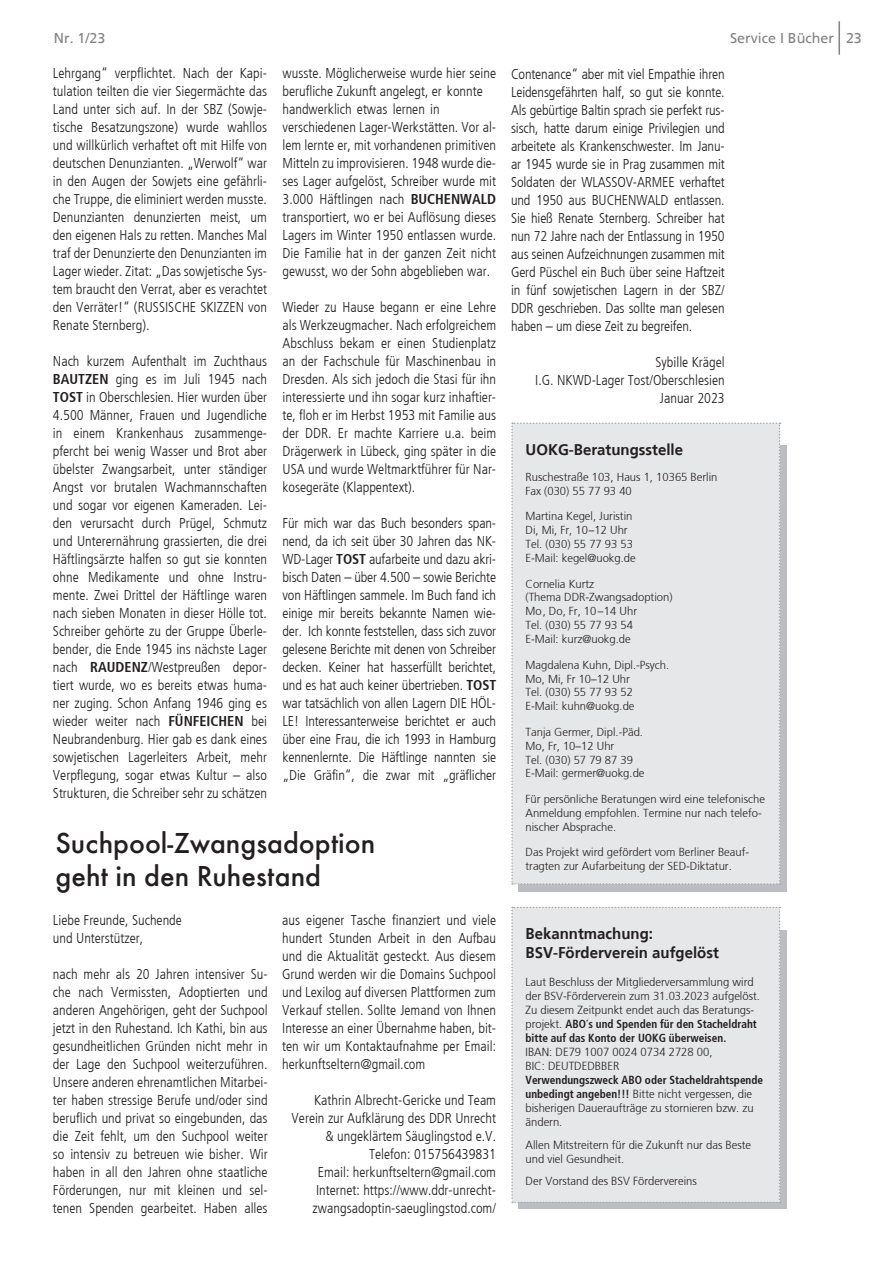
<style>
.page{position:relative;width:893px;height:1263px;background:#fff}
.page>*{position:absolute;margin:0;border:0;box-sizing:border-box;transform-origin:0 0}
.t1{font:500 30px/33px "Futura T";color:#231f20}
.t2{font:700 15.6px/18.8px "Frutiger";color:#231f20;scale:.96 1}
.t3{font:700 15.45px "Frutiger";color:#231f20}
.t4{font:300 condensed 14.25px/18px "Frutiger";color:#231f20;text-align:justify}
.t5{font:14.25px "Frutiger";color:#808285}
.t6{font:300 11.7px/14.1px "Frutiger";color:#231f20;scale:.96 1}
.t7{font:300 11.55px/14px "Frutiger";color:#231f20}
.s1{font-weight:700}
.s2{font-weight:700;font-stretch:condensed}
</style>
<div class="page">
<hr style="left:838px;top:21px;width:2px;height:34px;background:#808285">
<div style="left:519px;top:931px;width:268px;height:278px;background:#bbbdc0"></div>
<div style="left:511px;top:907px;width:269px;height:296px;background:#e6e7e8"></div>
<div style="left:518px;top:445px;width:269px;height:446px;background:#bbbdc0"></div>
<div style="left:511px;top:422px;width:269px;height:463px;background:#e6e7e8"></div>
<p class="t5" style="left:54px;top:30px;width:53px">Nr. 1/23</p>
<p class="t5" style="left:730px;top:30px;width:133px">Service I Bücher 23</p>
<p class="t4" style="left:53px;top:65px;width:216px">Lehrgang“ verpflichtet. Nach der Kapi&shy;tulation teilten die vier Siegermächte das Land unter sich auf. In der SBZ (Sowje&shy;tische Besatzungszone) wurde wahllos und willkürlich verhaftet oft mit Hilfe von deutschen Denunzianten. „Werwolf“ war in den Augen der Sowjets eine gefährli&shy;che Truppe, die eliminiert werden musste.<br>Denunzianten denunzierten meist, um den eigenen Hals zu retten. Manches Mal traf der Denunzierte den Denunzianten im Lager wieder. Zitat: „Das sowjetische Sys&shy;tem braucht den Verrat, aber es verachtet den Verräter!“ (RUSSISCHE SKIZZEN von Renate Sternberg).</p>
<p class="t4" style="left:53px;top:353px;width:216px">Nach kurzem Aufenthalt im Zuchthaus <span class="s1">BAUTZEN</span> ging es im Juli 1945 nach <span class="s1">TOST</span> in Oberschlesien. Hier wurden über 4.500 Männer, Frauen und Jugendliche in einem Krankenhaus zusammenge&shy;pfercht bei wenig Wasser und Brot aber übelster Zwangsarbeit, unter ständiger Angst vor brutalen Wachmannschaften und sogar vor eigenen Kameraden. Lei&shy;den verursacht durch Prügel, Schmutz und Unterernährung grassierten, die drei Häftlingsärzte halfen so gut sie konnten ohne Medikamente und ohne Instru&shy;mente. Zwei Drittel der Häftlinge waren nach sieben Monaten in dieser Hölle tot.<br>Schreiber gehörte zu der Gruppe Überle&shy;bender, die Ende 1945 ins nächste Lager nach <span class="s1">RAUDENZ</span>/Westpreußen depor&shy;tiert wurde, wo es bereits etwas huma&shy;ner zuging. Schon Anfang 1946 ging es wieder weiter nach <span class="s1">FÜNFEICHEN</span> bei Neubrandenburg. Hier gab es dank eines sowjetischen Lagerleiters Arbeit, mehr Verpflegung, sogar etwas Kultur – also Strukturen, die Schreiber sehr zu schätzen</p>
<p class="t4" style="left:283px;top:64px;width:215px;text-align:left">wusste. Möglicherweise wurde hier seine berufliche Zukunft angelegt, er konnte handwerklich etwas lernen in verschiedenen Lager-Werkstätten. Vor al&shy;lem lernte er, mit vorhandenen primitiven Mitteln zu improvisieren. 1948 wurde die&shy;ses Lager aufgelöst, Schreiber wurde mit 3.000 Häftlingen nach <span class="s1">BUCHENWALD </span>transportiert, wo er bei Auflösung dieses Lagers im Winter 1950 entlassen wurde.<br>Die Familie hat in der ganzen Zeit nicht gewusst, wo der Sohn abgeblieben war.</p>
<p class="t4" style="left:283px;top:298px;width:215px">Wieder zu Hause begann er eine Lehre als Werkzeugmacher. Nach erfolgreichem Abschluss bekam er einen Studienplatz an der Fachschule für Maschinenbau in Dresden. Als sich jedoch die Stasi für ihn interessierte und ihn sogar kurz inhaftier&shy;te, floh er im Herbst 1953 mit Familie aus der DDR. Er machte Karriere u.a. beim Drägerwerk in Lübeck, ging später in die USA und wurde Weltmarktführer für Nar&shy;kosegeräte (Klappentext).</p>
<p class="t4" style="left:283px;top:514px;width:215px">Für mich war das Buch besonders span&shy;nend, da ich seit über 30 Jahren das NK-WD-Lager <span class="s1">TOST</span> aufarbeite und dazu akri&shy;bisch Daten – über 4.500 – sowie Berichte von Häftlingen sammele. Im Buch fand ich einige mir bereits bekannte Namen wie&shy;der. Ich konnte feststellen, dass sich zuvor gelesene Berichte mit denen von Schreiber decken. Keiner hat hasserfüllt berichtet, und es hat auch keiner übertrieben. <span class="s1">TOST </span>war tatsächlich von allen Lagern DIE HÖL-LE! Interessanterweise berichtet er auch über eine Frau, die ich 1993 in Hamburg kennenlernte. Die Häftlinge nannten sie „Die Gräfin“, die zwar mit „gräflicher</p>
<h1 class="t1" style="left:55px;top:828px;width:321px">Suchpool-Zwangsadoption geht in den Ruhestand</h1>
<p class="t4" style="left:53px;top:911px;width:131px">Liebe Freunde, Suchende und Unterstützer,</p>
<p class="t4" style="left:53px;top:965px;width:216px">nach mehr als 20 Jahren intensiver Su&shy;che nach Vermissten, Adoptierten und anderen Angehörigen, geht der Suchpool jetzt in den Ruhestand. Ich Kathi, bin aus gesundheitlichen Gründen nicht mehr in der Lage den Suchpool weiterzuführen.<br>Unsere anderen ehrenamtlichen Mitarbei&shy;ter haben stressige Berufe und/oder sind beruflich und privat so eingebunden, das die Zeit fehlt, um den Suchpool weiter so intensiv zu betreuen wie bisher. Wir haben in all den Jahren ohne staatliche Förderungen, nur mit kleinen und sel&shy;tenen Spenden gearbeitet. Haben alles</p>
<p class="t4" style="left:282px;top:911px;width:215px">aus eigener Tasche finanziert und viele hundert Stunden Arbeit in den Aufbau und die Aktualität gesteckt. Aus diesem Grund werden wir die Domains Suchpool und Lexilog auf diversen Plattformen zum Verkauf stellen. Sollte Jemand von Ihnen Interesse an einer Übernahme haben, bit&shy;ten wir um Kontaktaufnahme per Email: herkunftseltern@gmail.com</p>
<p class="t4" style="left:292px;top:1091px;width:206px;text-align:right">Kathrin Albrecht-Gericke und Team Verein zur Aufklärung des DDR Unrecht &amp; ungeklärtem Säuglingstod e.V.<br>Telefon: 015756439831<br>Email: herkunftseltern@gmail.com Internet: https://www.ddr-unrecht&shy;zwangsadoptin-saeuglingstod.com/</p>
<p class="t4" style="left:511px;top:65px;width:215px">Contenance“ aber mit viel Empathie ihren Leidensgefährten half, so gut sie konnte.<br>Als gebürtige Baltin sprach sie perfekt rus&shy;sisch, hatte darum einige Privilegien und arbeitete als Krankenschwester. Im Janu&shy;ar 1945 wurde sie in Prag zusammen mit Soldaten der WLASSOV-ARMEE verhaftet und 1950 aus BUCHENWALD entlassen.<br>Sie hieß Renate Sternberg. Schreiber hat nun 72 Jahre nach der Entlassung in 1950 aus seinen Aufzeichnungen zusammen mit Gerd Püschel ein Buch über seine Haftzeit in fünf sowjetischen Lagern in der SBZ/ DDR geschrieben. Das sollte man gelesen haben – um diese Zeit zu begreifen.</p>
<p class="t4" style="left:535px;top:353px;width:191px;text-align:right">Sybille Krägel<br>I.G. NKWD-Lager Tost/Oberschlesien<br>Januar 2023</p>
<p class="t3" style="left:525px;top:441px;width:159px">UOKG-Beratungsstelle</p>
<p class="t7" style="left:525px;top:470px;width:193px">Ruschestraße 103, Haus 1, 10365 Berlin<br>Fax (030) 55 77 93 40</p>
<p class="t7" style="left:525px;top:510px;width:112px">Martina Kegel, Juristin<br>Di, Mi, Fr, 10–12 Uhr<br>Tel. (030) 55 77 93 53<br>E-Mail: kegel@uokg.de</p>
<p class="t7" style="left:525px;top:577px;width:148px">Cornelia Kurtz<br>(Thema DDR-Zwangsadoption)<br>Mo, Do, Fr, 10 –14 Uhr<br>Tel. (030) 55 77 93 54<br>E-Mail: kurz@uokg.de</p>
<p class="t7" style="left:525px;top:658px;width:145px">Magdalena Kuhn, Dipl.-Psych.<br>Mo, Mi, Fr 10–12 Uhr<br>Tel. (030) 55 77 93 52<br>E-Mail: kuhn@uokg.de</p>
<p class="t7" style="left:525px;top:725px;width:121px">Tanja Germer, Dipl.-Päd.<br>Mo, Fr, 10–12 Uhr<br>Tel. (030) 57 79 87 39<br>E-Mail: germer@uokg.de</p>
<p class="t7" style="left:525px;top:792px;width:241px">Für persönliche Beratungen wird eine telefonische<br>Anmeldung empfohlen. Termine nur nach telefo&shy;nischer Absprache.</p>
<p class="t7" style="left:525px;top:845px;width:225px">Das Projekt wird gefördert vom Berliner Beauf&shy;tragten zur Aufarbeitung der SED-Diktatur.</p>
<p class="t2" style="left:525px;top:924px;width:203px">Bekanntmachung:<br>BSV-Förderverein aufgelöst</p>
<p class="t6" style="left:525px;top:975px;width:246px">Laut Beschluss der Mitgliederversammlung wird der BSV-Förderverein zum 31.03.2023 aufgelöst.<br>Zu diesem Zeitpunkt endet auch das Beratungs&shy;projekt. <span class="s2">ABO´s und Spenden für den Stacheldraht bitte auf das Konto der UOKG überweisen.</span></p>
<p class="t6" style="left:525px;top:1045px;width:196px">IBAN: DE79 1007 0024 0734 2728 00,<br>BIC: DEUTDEDBBER</p>
<p class="t6" style="left:525px;top:1073px;width:249px"><span class="s2">Verwendungszweck ABO oder Stacheldrahtspende unbedingt angeben!!!</span> Bitte nicht vergessen, die bisherigen Daueraufträge zu stornieren bzw. zu ändern.</p>
<p class="t6" style="left:525px;top:1138px;width:237px">Allen Mitstreitern für die Zukunft nur das Beste und viel Gesundheit.</p>
<p class="t6" style="left:525px;top:1174px;width:180px">Der Vorstand des BSV Fördervereins</p>
</div>
